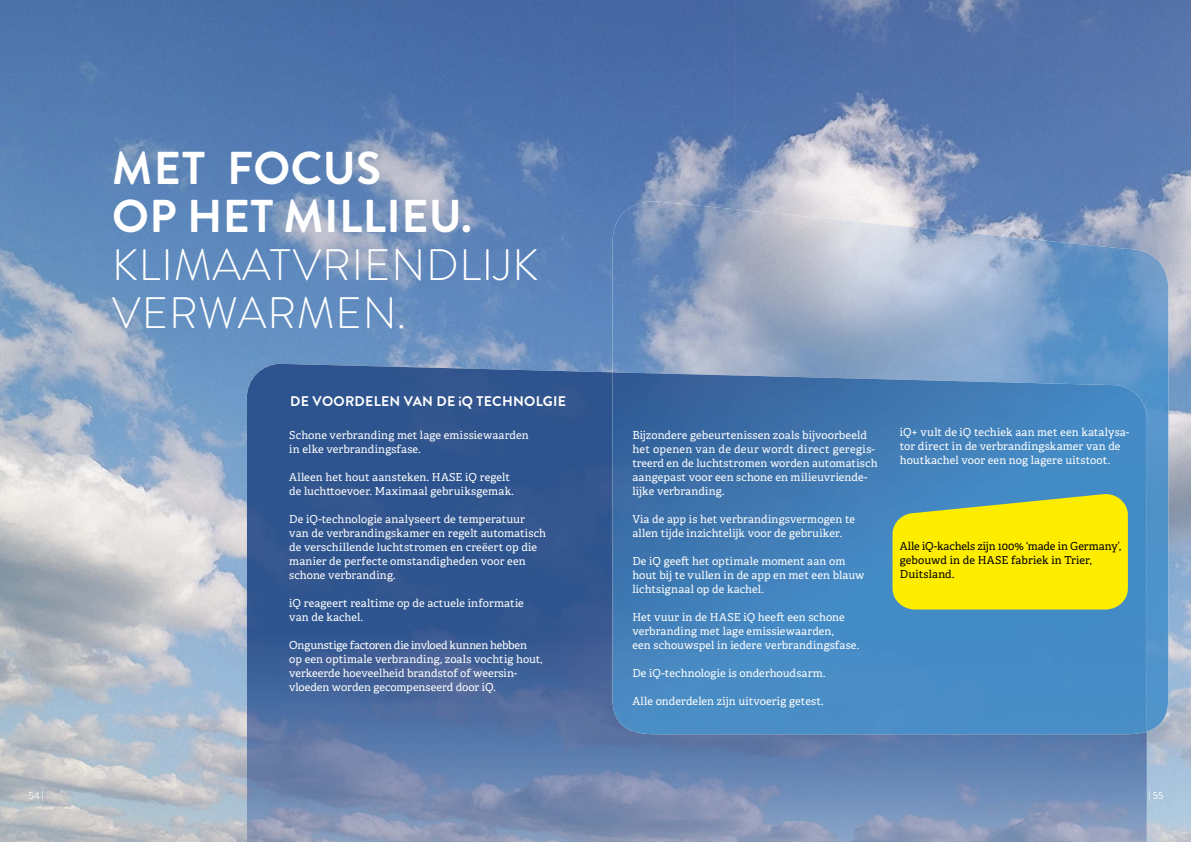
<style>
.page{position:relative;width:1191px;height:842px;background:#fff}
.page>*{position:absolute;margin:0;border:0;box-sizing:border-box;transform-origin:0 0}
.t1{font:700 46px/48px "Brandon Grotesque";letter-spacing:.01em;color:#fff}
.t2{font:300 44px/48px "Brandon Grotesque";letter-spacing:.02em;color:#fff}
.t3{font:700 14px "Brandon Grotesque";letter-spacing:.02em;color:#fff}
.t4{font:11px/14px "Adelle";letter-spacing:.01em;color:#fff}
.t5{font:11px/14px "Adelle";color:#000}
.t6{font:10px "Brandon Grotesque";color:#fff}
.s1{font-weight:500}
</style>
<div class="page">
<img style="left:736px;top:0;width:455px;height:245px">
<img style="left:175px;top:0;width:561px;height:210px">
<img style="left:0;top:0;width:175px;height:842px">
<img style="left:175px;top:210px;width:437px;height:175px">
<img style="left:1156px;top:280px;width:35px;height:562px">
<img style="left:175px;top:385px;width:72px;height:457px">
<img style="left:1146px;top:731px;width:10px;height:111px">
<img style="left:281px;top:364px;width:331px;height:341px">
<img style="left:247px;top:364px;width:34px;height:478px">
<img style="left:281px;top:705px;width:865px;height:137px">
<img style="left:821px;top:218px;width:208px;height:159px">
<img style="left:612px;top:201px;width:209px;height:176px">
<img style="left:1029px;top:239px;width:139px;height:174px">
<img style="left:1146px;top:413px;width:22px;height:318px">
<img style="left:791px;top:377px;width:355px;height:357px">
<img style="left:612px;top:372px;width:179px;height:362px">
<svg style="left:892px;top:494px;width:235px;height:115px;background:#ece313"></svg>
<h1 class="t1" style="left:112px;top:145px;width:361px">MET FOCUS<br>OP HET MILLIEU.</h1>
<h2 class="t2" style="left:112px;top:241px;width:427px">KLIMAATVRIENDLIJK<br>VERWARMEN.</h2>
<p class="t3" style="left:290px;top:391px;width:277px">DE VOORDELEN VAN DE iQ TECHNOLGIE</p>
<p class="t4" style="left:289px;top:428px;width:241px">Schone verbranding met lage emissiewaarden in elke verbrandingsfase.</p>
<p class="t4" style="left:289px;top:470px;width:226px">Alleen het hout aansteken. HASE iQ regelt de luchttoevoer. Maximaal gebruiksgemak.</p>
<p class="t4" style="left:289px;top:512px;width:258px">De iQ-technologie analyseert de temperatuur van de verbrandingskamer en regelt automatisch de verschillende luchtstromen en creëert op die manier de perfecte omstandigheden voor een schone verbranding.</p>
<p class="t4" style="left:289px;top:596px;width:236px">iQ reageert realtime op de actuele informatie van de kachel.</p>
<p class="t4" style="left:289px;top:638px;width:255px">Ongunstige factoren die invloed kunnen hebben<br>op een optimale verbranding, zoals vochtig hout, verkeerde hoeveelheid brandstof of weersin&shy;vloeden worden gecompenseerd door iQ.</p>
<p class="t4" style="left:632px;top:428px;width:247px">Bijzondere gebeurtenissen zoals bijvoorbeeld het openen van de deur wordt direct geregis&shy;treerd en de luchtstromen worden automatisch aangepast voor een schone en milieuvriende&shy;lijke verbranding.</p>
<p class="t4" style="left:632px;top:512px;width:224px">Via de app is het verbrandingsvermogen te allen tijde inzichtelijk voor de gebruiker.</p>
<p class="t4" style="left:632px;top:554px;width:234px">De iQ geeft het optimale moment aan om hout bij te vullen in de app en met een blauw lichtsignaal op de kachel.</p>
<p class="t4" style="left:632px;top:610px;width:228px">Het vuur in de HASE iQ heeft een schone verbranding met lage emissiewaarden,<br>een schouwspel in iedere verbrandingsfase.</p>
<p class="t4" style="left:632px;top:666px;width:195px">De iQ-technologie is onderhoudsarm.</p>
<p class="t4" style="left:632px;top:694px;width:193px">Alle onderdelen zijn uitvoerig getest.</p>
<p class="t4" style="left:900px;top:426px;width:231px">iQ+ vult de iQ techiek aan met een katalysa&shy;tor direct in de verbrandingskamer van de houtkachel voor een nog lagere uitstoot.</p>
<p class="t5" style="left:900px;top:540px;width:223px">Alle iQ-kachels zijn 100% ‘made in Germany’, gebouwd in de HASE fabriek in Trier,<br>Duitsland.</p>
<p class="t6" style="left:28px;top:789px;width:17px">54 <span class="s1">|</span></p>
<p class="t6" style="left:1148px;top:789px;width:16px">| 55</p>
</div>
